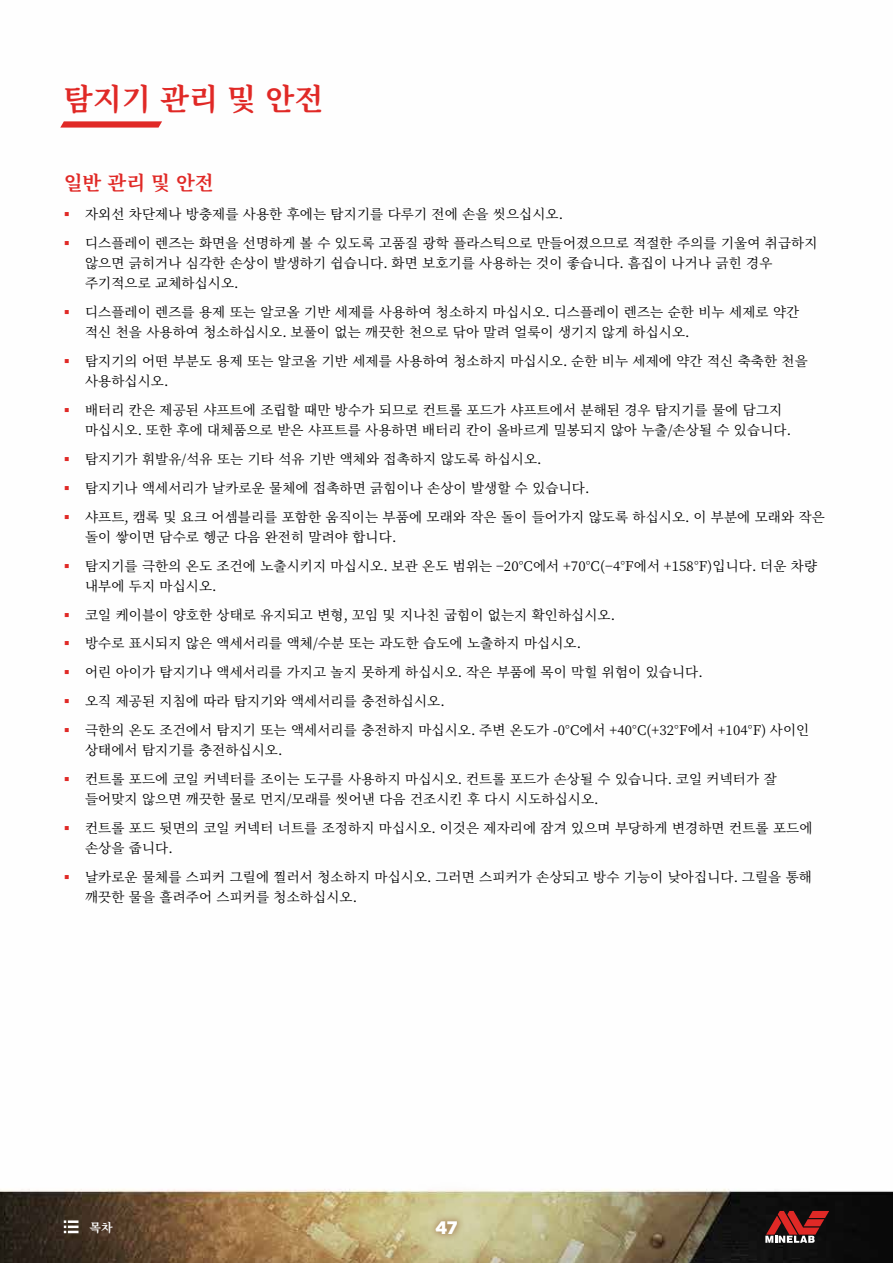
<style>
.page{position:relative;width:893px;height:1263px;background:#fff}
.page>*{position:absolute;margin:0;border:0;box-sizing:border-box;transform-origin:0 0}
.t1{font:700 30px "Noto Serif KR";color:#e02926}
.t2{font:700 19.5px "Noto Serif KR";color:#e02926}
.t3{font:900 18px "Industry";color:#fff}
.t4{font:13.5px/28.8px "Noto Serif KR";letter-spacing:.01em;color:#000}
.t5{font:700 12px "Noto Serif KR";color:#fff}
</style>
<div class="page">
<img style="left:0;top:1189px;width:893px;height:74px">
<svg style="left:64px;top:1220px;width:15px;height:13px"></svg>
<svg style="left:60px;top:121px;width:102px;height:7px"></svg>
<svg style="left:396px;top:1189px;width:100px;height:74px;background:#ccc594"></svg>
<svg style="left:429px;top:1214px;width:36px;height:27px"></svg>
<svg style="left:765px;top:1211px;width:64px;height:32px;background:#7d3332"></svg>
<h1 class="t1" style="left:64px;top:82px;width:261px">탐지기 관리 및 안전</h1>
<h2 class="t2" style="left:64px;top:172px;width:151px">일반 관리 및 안전</h2>
<p class="t4" style="left:85px;top:200px;width:734px">자외선 차단제나 방충제를 사용한 후에는 탐지기를 다루기 전에 손을 씻으십시오.<br>디스플레이 렌즈는 화면을 선명하게 볼 수 있도록 고품질 광학 플라스틱으로 만들어졌으므로 적절한 주의를 기울여 취급하지</p>
<p class="t4" style="left:85px;top:253px;width:689px;line-height:20.2px">않으면 긁히거나 심각한 손상이 발생하기 쉽습니다. 화면 보호기를 사용하는 것이 좋습니다. 흠집이 나거나 긁힌 경우 주기적으로 교체하십시오.</p>
<p class="t4" style="left:85px;top:302px;width:716px;line-height:20.2px">디스플레이 렌즈를 용제 또는 알코올 기반 세제를 사용하여 청소하지 마십시오. 디스플레이 렌즈는 순한 비누 세제로 약간 적신 천을 사용하여 청소하십시오. 보풀이 없는 깨끗한 천으로 닦아 말려 얼룩이 생기지 않게 하십시오.</p>
<p class="t4" style="left:85px;top:351px;width:724px;line-height:20.2px">탐지기의 어떤 부분도 용제 또는 알코올 기반 세제를 사용하여 청소하지 마십시오. 순한 비누 세제에 약간 적신 축축한 천을 사용하십시오.</p>
<p class="t4" style="left:85px;top:400px;width:705px;line-height:20.2px">배터리 칸은 제공된 샤프트에 조립할 때만 방수가 되므로 컨트롤 포드가 샤프트에서 분해된 경우 탐지기를 물에 담그지 마십시오. 또한 후에 대체품으로 받은 샤프트를 사용하면 배터리 칸이 올바르게 밀봉되지 않아 누출/손상될 수 있습니다.</p>
<p class="t4" style="left:85px;top:445px;width:741px">탐지기가 휘발유/석유 또는 기타 석유 기반 액체와 접촉하지 않도록 하십시오.<br>탐지기나 액세서리가 날카로운 물체에 접촉하면 긁힘이나 손상이 발생할 수 있습니다.<br>샤프트, 캠록 및 요크 어셈블리를 포함한 움직이는 부품에 모래와 작은 돌이 들어가지 않도록 하십시오. 이 부분에 모래와 작은</p>
<p class="t4" style="left:85px;top:523px;width:733px">돌이 쌓이면 담수로 헹군 다음 완전히 말려야 합니다.<br>탐지기를 극한의 온도 조건에 노출시키지 마십시오. 보관 온도 범위는 −20°C에서 +70°C(−4°F에서 +158°F)입니다. 더운 차량</p>
<p class="t4" style="left:85px;top:572px;width:726px">내부에 두지 마십시오.<br>코일 케이블이 양호한 상태로 유지되고 변형, 꼬임 및 지나친 굽힘이 없는지 확인하십시오.<br>방수로 표시되지 않은 액세서리를 액체/수분 또는 과도한 습도에 노출하지 마십시오.<br>어린 아이가 탐지기나 액세서리를 가지고 놀지 못하게 하십시오. 작은 부품에 목이 막힐 위험이 있습니다.<br>오직 제공된 지침에 따라 탐지기와 액세서리를 충전하십시오.<br>극한의 온도 조건에서 탐지기 또는 액세서리를 충전하지 마십시오. 주변 온도가 -0°C에서 +40°C(+32°F에서 +104°F) 사이인</p>
<p class="t4" style="left:85px;top:736px;width:693px">상태에서 탐지기를 충전하십시오.<br>컨트롤 포드에 코일 커넥터를 조이는 도구를 사용하지 마십시오. 컨트롤 포드가 손상될 수 있습니다. 코일 커넥터가 잘</p>
<p class="t4" style="left:85px;top:785px;width:729px">들어맞지 않으면 깨끗한 물로 먼지/모래를 씻어낸 다음 건조시킨 후 다시 시도하십시오.<br>컨트롤 포드 뒷면의 코일 커넥터 너트를 조정하지 마십시오. 이것은 제자리에 잠겨 있으며 부당하게 변경하면 컨트롤 포드에</p>
<p class="t4" style="left:85px;top:834px;width:728px">손상을 줍니다.<br>날카로운 물체를 스피커 그릴에 찔러서 청소하지 마십시오. 그러면 스피커가 손상되고 방수 기능이 낮아집니다. 그릴을 통해</p>
<p class="t4" style="left:85px;top:883px;width:271px">깨끗한 물을 흘려주어 스피커를 청소하십시오.</p>
<p class="t5" style="left:90px;top:1220px;width:25px">목차</p>
<h3 class="t3" style="left:435px;top:1217px;width:24px">47</h3>
</div>
